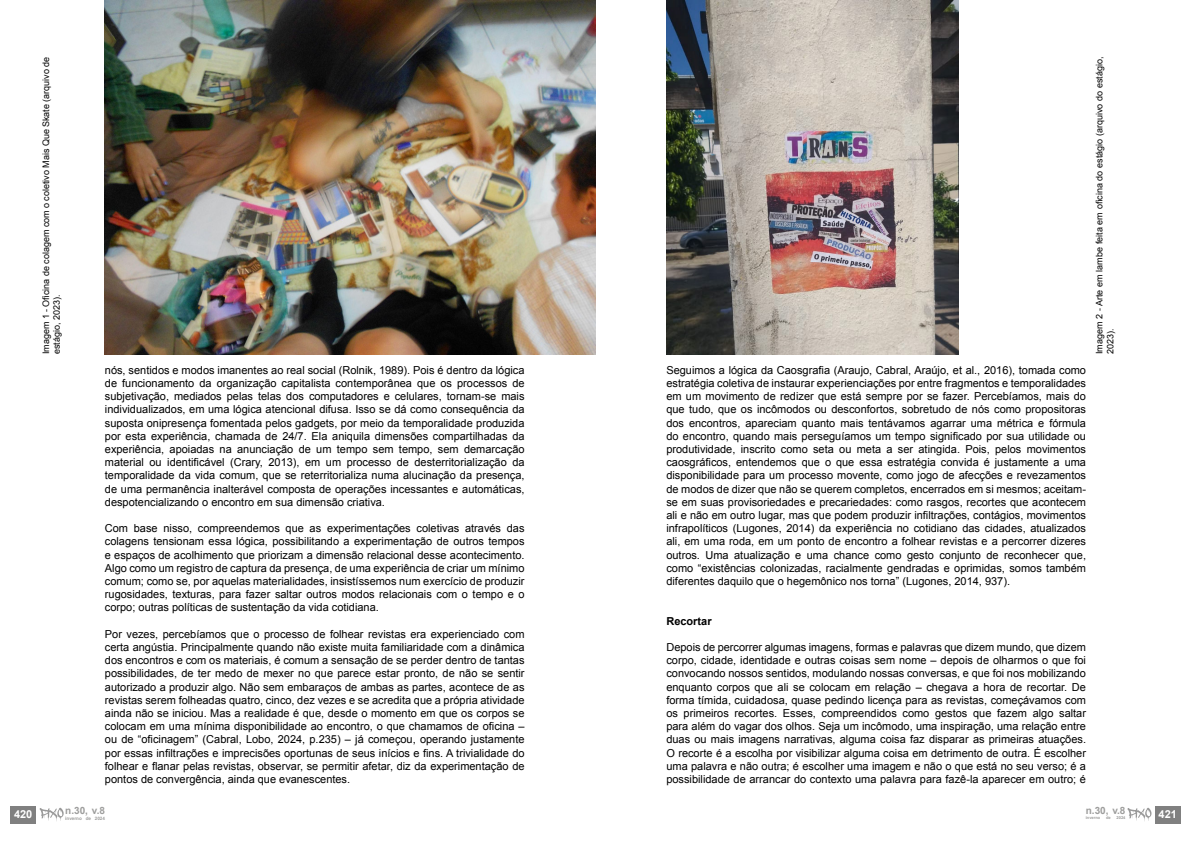
<style>
.page{position:relative;width:1191px;height:842px;background:#fff}
.page>*{position:absolute;margin:0;border:0;box-sizing:border-box;transform-origin:0 0}
.t1{font:11px/13.2px "Arial";color:#000;text-align:justify}
.t2{font:700 11px "Arial";color:#000}
.t3{font:700 11px "Arial";color:#fff}
.t4{font:700 10px "Arial";color:#9d9d9c}
.t5{font:9px/10.8px "Arial";color:#000}
.t6{font:700 4.6px "Arial";color:#9d9d9c}
.t7{font:700 4px "Arial";color:#9d9d9c}
</style>
<div class="page">
<img style="left:666px;top:1px;width:292px;height:353px">
<img style="left:105px;top:0;width:490px;height:354px">
<div style="left:11px;top:806px;width:25px;height:17px;background:#808080"></div>
<svg style="left:40px;top:808px;width:24px;height:13px"></svg>
<div style="left:1155px;top:806px;width:25px;height:17px;background:#808080"></div>
<svg style="left:1127px;top:808px;width:24px;height:13px"></svg>
<p class="t5" style="left:41px;top:354px;width:299px;rotate:-90deg">Imagem 1 - Oficina de colagem com o coletivo Mais Que Skate (arquivo de estágio, 2023).</p>
<p class="t1" style="left:105px;top:363px;width:421px">nós, sentidos e modos imanentes ao real social (Rolnik, 1989). Pois é dentro da lógica de funcionamento da organização capitalista contemporânea que os processos de subjetivação, mediados pelas telas dos computadores e celulares, tornam-se mais individualizados, em uma lógica atencional difusa. Isso se dá como consequência da suposta onipresença fomentada pelos gadgets, por meio da temporalidade produzida por esta experiência, chamada de 24/7. Ela aniquila dimensões compartilhadas da experiência, apoiadas na anunciação de um tempo sem tempo, sem demarcação material ou identificável (Crary, 2013), em um processo de desterritorialização da temporalidade da vida comum, que se reterritorializa numa alucinação da presença, de uma permanência inalterável composta de operações incessantes e automáticas, despotencializando o encontro em sua dimensão criativa.</p>
<p class="t1" style="left:105px;top:522px;width:421px">Com base nisso, compreendemos que as experimentações coletivas através das colagens tensionam essa lógica, possibilitando a experimentação de outros tempos e espaços de acolhimento que priorizam a dimensão relacional desse acontecimento.<br>Algo como um registro de captura da presença, de uma experiência de criar um mínimo comum; como se, por aquelas materialidades, insistíssemos num exercício de produzir rugosidades, texturas, para fazer saltar outros modos relacionais com o tempo e o corpo; outras políticas de sustentação da vida cotidiana.</p>
<p class="t1" style="left:105px;top:627px;width:421px">Por vezes, percebíamos que o processo de folhear revistas era experienciado com certa angústia. Principalmente quando não existe muita familiaridade com a dinâmica dos encontros e com os materiais, é comum a sensação de se perder dentro de tantas possibilidades, de ter medo de mexer no que parece estar pronto, de não se sentir autorizado a produzir algo. Não sem embaraços de ambas as partes, acontece de as revistas serem folheadas quatro, cinco, dez vezes e se acredita que a própria atividade ainda não se iniciou. Mas a realidade é que, desde o momento em que os corpos se colocam em uma mínima disponibilidade ao encontro, o que chamamos de oficina – ou de “oficinagem” (Cabral, Lobo, 2024, p.235) – já começou, operando justamente por essas infiltrações e imprecisões oportunas de seus inícios e fins. A trivialidade do folhear e flanar pelas revistas, observar, se permitir afetar, diz da experimentação de pontos de convergência, ainda que evanescentes.</p>
<p class="t3" style="left:14px;top:807px;width:20px">420</p>
<p class="t4" style="left:65px;top:804px;width:41px">n.30, v.8</p>
<p class="t6" style="left:65px;top:815px;width:41px">inverno de 2024</p>
<p class="t1" style="left:666px;top:363px;width:421px">Seguimos a lógica da Caosgrafia (Araujo, Cabral, Araújo, et al., 2016), tomada como estratégia coletiva de instaurar experienciações por entre fragmentos e temporalidades em um movimento de redizer que está sempre por se fazer. Percebíamos, mais do que tudo, que os incômodos ou desconfortos, sobretudo de nós como propositoras dos encontros, apareciam quanto mais tentávamos agarrar uma métrica e fórmula do encontro, quando mais perseguíamos um tempo significado por sua utilidade ou produtividade, inscrito como seta ou meta a ser atingida. Pois, pelos movimentos caosgráficos, entendemos que o que essa estratégia convida é justamente a uma disponibilidade para um processo movente, como jogo de afecções e revezamentos de modos de dizer que não se querem completos, encerrados em si mesmos; aceitam&shy;se em suas provisoriedades e precariedades: como rasgos, recortes que acontecem ali e não em outro lugar, mas que podem produzir infiltrações, contágios, movimentos infrapolíticos (Lugones, 2014) da experiência no cotidiano das cidades, atualizados ali, em uma roda, em um ponto de encontro a folhear revistas e a percorrer dizeres outros. Uma atualização e uma chance como gesto conjunto de reconhecer que, como “existências colonizadas, racialmente gendradas e oprimidas, somos também diferentes daquilo que o hegemônico nos torna” (Lugones, 2014, 937).</p>
<p class="t2" style="left:666px;top:613px;width:47px">Recortar</p>
<p class="t1" style="left:666px;top:641px;width:421px">Depois de percorrer algumas imagens, formas e palavras que dizem mundo, que dizem corpo, cidade, identidade e outras coisas sem nome – depois de olharmos o que foi convocando nossos sentidos, modulando nossas conversas, e que foi nos mobilizando enquanto corpos que ali se colocam em relação – chegava a hora de recortar. De forma tímida, cuidadosa, quase pedindo licença para as revistas, começávamos com os primeiros recortes. Esses, compreendidos como gestos que fazem algo saltar para além do vagar dos olhos. Seja um incômodo, uma inspiração, uma relação entre duas ou mais imagens narrativas, alguma coisa faz disparar as primeiras atuações.<br>O recorte é a escolha por visibilizar alguma coisa em detrimento de outra. É escolher uma palavra e não outra; é escolher uma imagem e não o que está no seu verso; é a possibilidade de arrancar do contexto uma palavra para fazê-la aparecer em outro; é</p>
<p class="t5" style="left:1094px;top:354px;width:299px;rotate:-90deg">Imagem 2 - Arte em lambe feita em oficina do estágio (arquivo do estágio,<br>2023).</p>
<p class="t4" style="left:1085px;top:804px;width:41px">n.30, v.8</p>
<p class="t7" style="left:1085px;top:815px;width:16px">inverno</p>
<p class="t7" style="left:1106px;top:815px;width:6px">de</p>
<p class="t7" style="left:1116px;top:815px;width:10px">2024</p>
<p class="t3" style="left:1158px;top:807px;width:20px">421</p>
</div>
